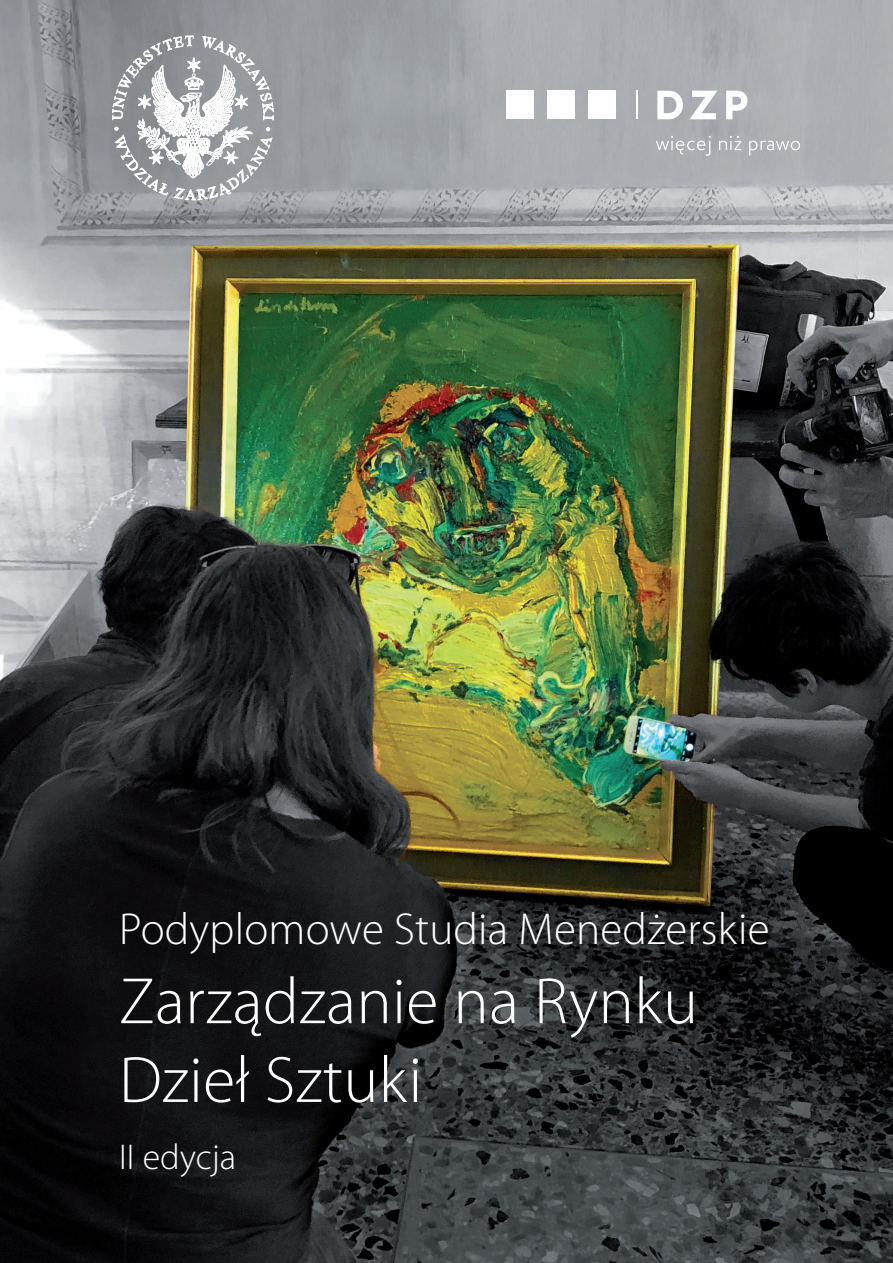
<style>
.page{position:relative;width:893px;height:1263px;background:#fff}
.page>*{position:absolute;margin:0;border:0;box-sizing:border-box;transform-origin:0 0}
.t1{font:300 66px/78.8px "Myriad Pro";letter-spacing:.005em;color:#fff}
.t2{font:300 45px "Myriad Pro";letter-spacing:.005em;color:#fff}
.t3{font:300 36px "Myriad Pro";letter-spacing:.005em;color:#fff}
</style>
<div class="page">
<img style="left:0;top:0;width:893px;height:1263px">
<svg style="left:112px;top:34px;width:162px;height:168px"></svg>
<svg style="left:690px;top:91px;width:27px;height:28px"></svg>
<svg style="left:726px;top:91px;width:21px;height:28px"></svg>
<svg style="left:657px;top:91px;width:26px;height:28px"></svg>
<svg style="left:636px;top:91px;width:1px;height:28px"></svg>
<div style="left:506px;top:91px;width:28px;height:28px;background:#fff"></div>
<div style="left:547px;top:91px;width:28px;height:28px;background:#fff"></div>
<div style="left:589px;top:91px;width:27px;height:28px;background:#fff"></div>
<svg style="left:656px;top:136px;width:55px;height:20px"></svg>
<svg style="left:719px;top:136px;width:22px;height:14px"></svg>
<svg style="left:749px;top:140px;width:51px;height:16px"></svg>
<p class="t2" style="left:119px;top:905px;width:652px">Podyplomowe Studia Menedżerskie</p>
<h1 class="t1" style="left:119px;top:963px;width:580px">Zarządzanie na Rynku<br>Dzieł Sztuki</h1>
<p class="t3" style="left:119px;top:1137px;width:119px">II edycja</p>
</div>
